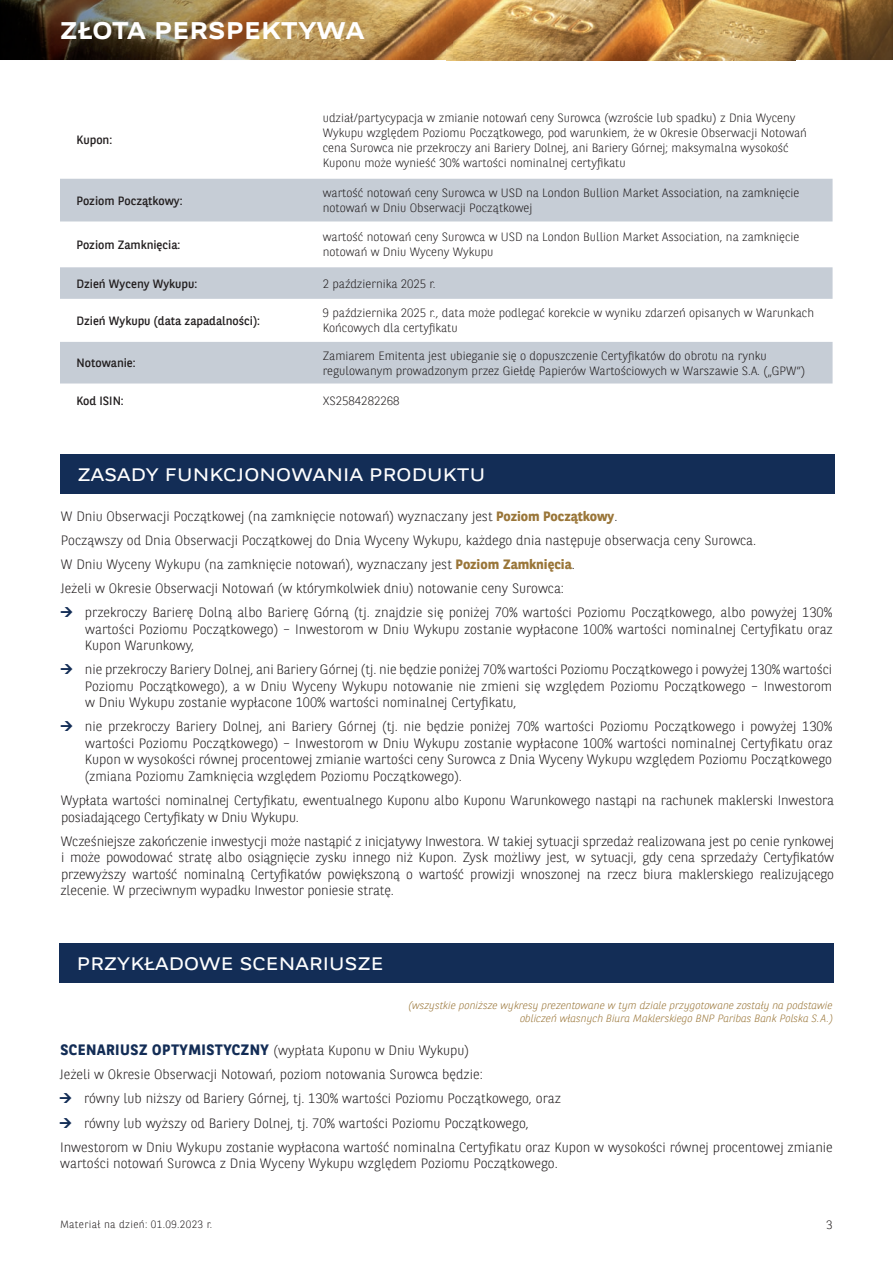
<style>
.page{position:relative;width:893px;height:1263px;background:#fff}
.page>*{position:absolute;margin:0;border:0;box-sizing:border-box;transform-origin:0 0}
.t1{font:700 24px "BNPP Expanded Sans";letter-spacing:.01em;color:#fff}
.t2{font:18px "BNPP Expanded Sans";letter-spacing:.01em;color:#fff}
.t3{font:300 13.5px/16.5px "BNPP Sans";color:#231f20;text-align:justify}
.t4{font:300 12px/15px "BNPP Sans";color:#231f20}
.t5{font:12px "BNPP Sans";color:#231f20}
.t6{font:italic 300 10.5px/13.5px "BNPP Sans";color:#9a7639;text-align:right}
.t7{font:300 10.5px "BNPP Sans";letter-spacing:.03em;color:#231f20}
.s1{font-weight:700;color:#9a7639}
.s2{font-weight:700;font-size:15px;color:#132d56}
</style>
<div class="page">
<img style="left:0;top:59px;width:795px;height:1px">
<img style="left:0;top:0;width:795px;height:59px">
<img style="left:795px;top:0;width:98px;height:60px">
<svg style="left:60px;top:179px;width:772px;height:204px;fill:#c6cdd6"></svg>
<div style="left:60px;top:454px;width:774px;height:39px;background:#132d56"></div>
<div style="left:59px;top:944px;width:774px;height:39px;background:#132d56"></div>
<h1 class="t1" style="left:60px;top:14px;width:306px">ZŁOTA PERSPEKTYWA</h1>
<p class="t5" style="left:76px;top:132px;width:37px">Kupon:</p>
<p class="t4" style="left:323px;top:110px;width:486px">udział/partycypacja w zmianie notowań ceny Surowca (wzroście lub spadku) z Dnia Wyceny Wykupu względem Poziomu Początkowego, pod warunkiem, że w Okresie Obserwacji Notowań cena Surowca nie przekroczy ani Bariery Dolnej, ani Bariery Górnej; maksymalna wysokość Kuponu może wynieść 30% wartości nominalnej certyfikatu</p>
<p class="t5" style="left:76px;top:192px;width:108px">Poziom Początkowy:</p>
<p class="t4" style="left:323px;top:185px;width:478px">wartość notowań ceny Surowca w USD na London Bullion Market Association, na zamknięcie notowań w Dniu Obserwacji Początkowej</p>
<p class="t5" style="left:76px;top:237px;width:105px">Poziom Zamknięcia:</p>
<p class="t4" style="left:323px;top:229px;width:478px">wartość notowań ceny Surowca w USD na London Bullion Market Association, na zamknięcie notowań w Dniu Wyceny Wykupu</p>
<p class="t5" style="left:76px;top:275px;width:122px">Dzień Wyceny Wykupu:</p>
<p class="t4" style="left:323px;top:275px;width:114px">2 października 2025 r.</p>
<p class="t5" style="left:76px;top:312px;width:185px">Dzień Wykupu (data zapadalności):</p>
<p class="t4" style="left:323px;top:305px;width:493px">9 października 2025 r., data może podlegać korekcie w wyniku zdarzeń opisanych w Warunkach<br>Końcowych dla certyfikatu</p>
<p class="t5" style="left:76px;top:355px;width:61px">Notowanie:</p>
<p class="t4" style="left:323px;top:347px;width:484px">Zamiarem Emitenta jest ubieganie się o dopuszczenie Certyfikatów do obrotu na rynku regulowanym prowadzonym przez Giełdę Papierów Wartościowych w Warszawie S.A. („GPW”)</p>
<p class="t5" style="left:76px;top:393px;width:49px">Kod ISIN:</p>
<p class="t4" style="left:323px;top:393px;width:78px">XS2584282268</p>
<h2 class="t2" style="left:78px;top:462px;width:409px">ZASADY FUNKCJONOWANIA PRODUKTU</h2>
<p class="t3" style="left:61px;top:504px;width:697px;line-height:24px;text-align:left">W Dniu Obserwacji Początkowej (na zamknięcie notowań) wyznaczany jest <span class="s1">Poziom Początkowy</span>.<br>Począwszy od Dnia Obserwacji Początkowej do Dnia Wyceny Wykupu, każdego dnia następuje obserwacja ceny Surowca.<br>W Dniu Wyceny Wykupu (na zamknięcie notowań), wyznaczany jest <span class="s1">Poziom Zamknięcia</span>.<br>Jeżeli w Okresie Obserwacji Notowań (w którymkolwiek dniu) notowanie ceny Surowca:</p>
<p class="t3" style="left:85px;top:604px;width:749px">przekroczy Barierę Dolną albo Barierę Górną (tj. znajdzie się poniżej 70% wartości Poziomu Początkowego, albo powyżej 130% wartości Poziomu Początkowego) – Inwestorom w Dniu Wykupu zostanie wypłacone 100% wartości nominalnej Certyfikatu oraz Kupon Warunkowy,</p>
<p class="t3" style="left:85px;top:661px;width:749px">nie przekroczy Bariery Dolnej, ani Bariery Górnej (tj. nie będzie poniżej 70% wartości Poziomu Początkowego i powyżej 130% wartości Poziomu Początkowego), a w Dniu Wyceny Wykupu notowanie nie zmieni się względem Poziomu Początkowego – Inwestorom w Dniu Wykupu zostanie wypłacone 100% wartości nominalnej Certyfikatu,</p>
<p class="t3" style="left:85px;top:718px;width:750px">nie przekroczy Bariery Dolnej, ani Bariery Górnej (tj. nie będzie poniżej 70% wartości Poziomu Początkowego i powyżej 130% wartości Poziomu Początkowego) – Inwestorom w Dniu Wykupu zostanie wypłacone 100% wartości nominalnej Certyfikatu oraz Kupon w wysokości równej procentowej zmianie wartości ceny Surowca z Dnia Wyceny Wykupu względem Poziomu Początkowego (zmiana Poziomu Zamknięcia względem Poziomu Początkowego).</p>
<p class="t3" style="left:61px;top:791px;width:775px">Wypłata wartości nominalnej Certyfikatu, ewentualnego Kuponu albo Kuponu Warunkowego nastąpi na rachunek maklerski Inwestora posiadającego Certyfikaty w Dniu Wykupu.</p>
<p class="t3" style="left:60px;top:832px;width:775px">Wcześniejsze zakończenie inwestycji może nastąpić z inicjatywy Inwestora. W takiej sytuacji sprzedaż realizowana jest po cenie rynkowej i może powodować stratę albo osiągnięcie zysku innego niż Kupon. Zysk możliwy jest, w sytuacji, gdy cena sprzedaży Certyfikatów przewyższy wartość nominalną Certyfikatów powiększoną o wartość prowizji wnoszonej na rzecz biura maklerskiego realizującego zlecenie. W przeciwnym wypadku Inwestor poniesie stratę.</p>
<h2 class="t2" style="left:77px;top:951px;width:308px">PRZYKŁADOWE SCENARIUSZE</h2>
<p class="t6" style="left:408px;top:998px;width:426px">(wszystkie poniższe wykresy prezentowane w tym dziale przygotowane zostały na podstawie obliczeń własnych Biura Maklerskiego BNP Paribas Bank Polska S.A.)</p>
<p class="t3" style="left:60px;top:1042px;width:410px"><span class="s2">SCENARIUSZ OPTYMISTYCZNY</span> (wypłata Kuponu w Dniu Wykupu)</p>
<p class="t3" style="left:60px;top:1066px;width:424px">Jeżeli w Okresie Obserwacji Notowań, poziom notowania Surowca będzie:</p>
<p class="t3" style="left:84px;top:1090px;width:479px">równy lub niższy od Bariery Górnej, tj. 130% wartości Poziomu Początkowego, oraz</p>
<p class="t3" style="left:84px;top:1114px;width:446px">równy lub wyższy od Bariery Dolnej, tj. 70% wartości Poziomu Początkowego,</p>
<p class="t3" style="left:60px;top:1138px;width:774px">Inwestorom w Dniu Wykupu zostanie wypłacona wartość nominalna Certyfikatu oraz Kupon w wysokości równej procentowej zmianie</p>
<p class="t3" style="left:60px;top:1154px;width:499px">wartości notowań Surowca z Dnia Wyceny Wykupu względem Poziomu Początkowego.</p>
<p class="t7" style="left:60px;top:1217px;width:154px">Materiał na dzień: 01.09.2023 r.</p>
<p class="t4" style="left:826px;top:1216px;width:8px">3</p>
</div>
